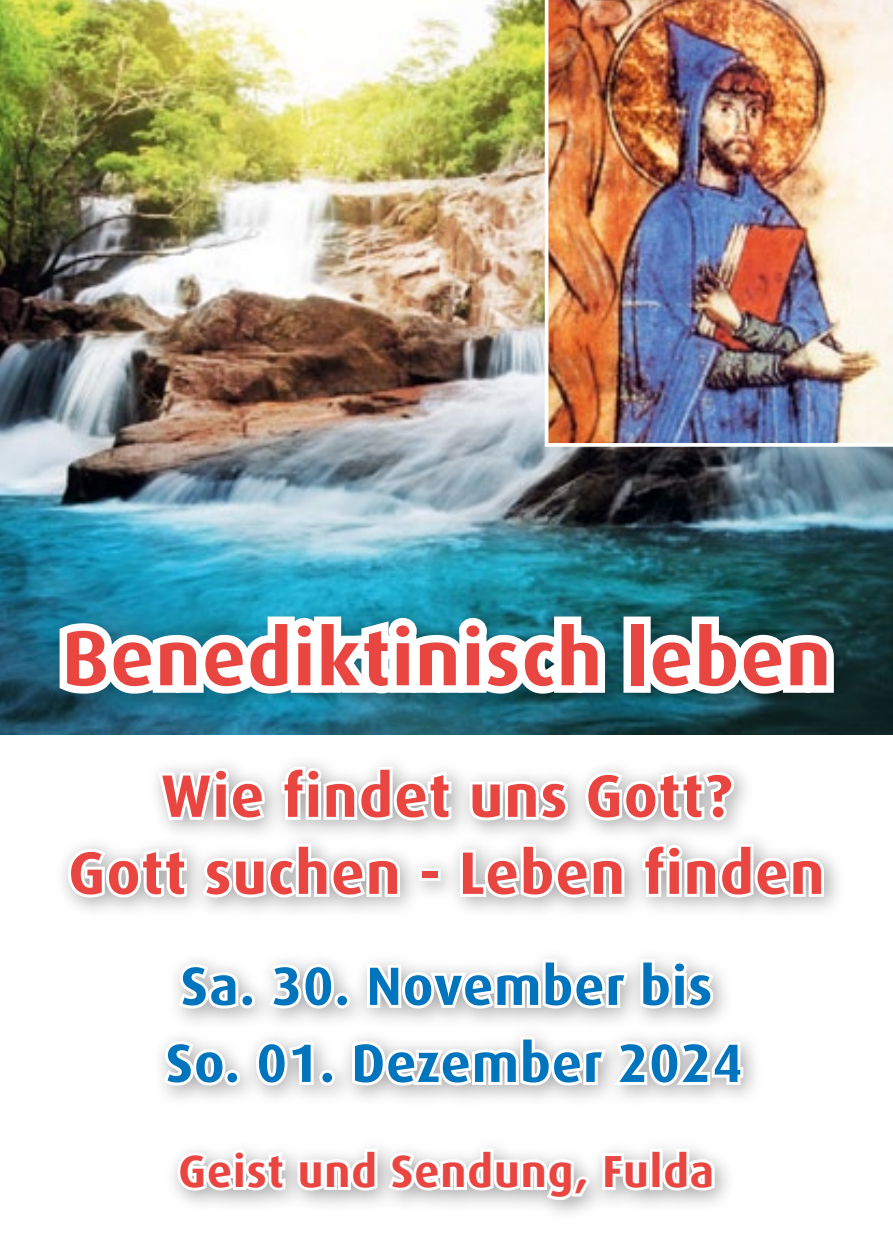
<style>
.page{position:relative;width:893px;height:1259px;background:#fff}
.page>*{position:absolute;margin:0;border:0;box-sizing:border-box;transform-origin:0 0}
.t1{font:700 78px "Dax";letter-spacing:.02em;color:#e94642}
.t2{font:700 60px/77.1px "Dax";letter-spacing:.02em;color:#e94642;text-align:center}
.t3{font:700 54px/77.1px "Dax";letter-spacing:.02em;color:#0074bc}
.t4{font:700 45px "Dax";letter-spacing:.02em;color:#e94642}
</style>
<div class="page">
<img style="left:0;top:0;width:893px;height:734px">
<img style="left:545px;top:0;width:348px;height:447px">
<div style="left:46px;top:602px;width:810px;height:620px;background:#000;opacity:.35"></div>
<svg style="left:52px;top:606px;width:561px;height:100px"></svg>
<div style="left:623px;top:616px;width:28px;height:77px;border:15px solid #fff"></div>
<svg style="left:634px;top:609px;width:207px;height:96px"></svg>
<svg style="left:155px;top:763px;width:113px;height:62px"></svg>
<svg style="left:279px;top:763px;width:177px;height:62px"></svg>
<svg style="left:466px;top:776px;width:107px;height:49px"></svg>
<svg style="left:581px;top:767px;width:158px;height:58px"></svg>
<svg style="left:64px;top:844px;width:128px;height:58px"></svg>
<svg style="left:199px;top:840px;width:204px;height:62px"></svg>
<svg style="left:457px;top:840px;width:170px;height:62px"></svg>
<svg style="left:639px;top:840px;width:188px;height:62px"></svg>
<svg style="left:160px;top:951px;width:586px;height:139px"></svg>
<svg style="left:173px;top:1145px;width:479px;height:59px"></svg>
<div style="left:650px;top:1148px;width:13px;height:42px;border:6px solid #fff"></div>
<svg style="left:658px;top:1145px;width:60px;height:50px"></svg>
<h1 class="t1" style="left:62px;top:614px;width:770px">Benediktinisch leben</h1>
<p class="t2" style="left:68px;top:758px;width:758px">Wie findet uns Gott?<br>Gott suchen - Leben finden</p>
<p class="t3" style="left:166px;top:948px;width:579px">Sa. 30. November bis<br>So. 01. Dezember 2024</p>
<p class="t4" style="left:179px;top:1145px;width:537px">Geist und Sendung, Fulda</p>
</div>
